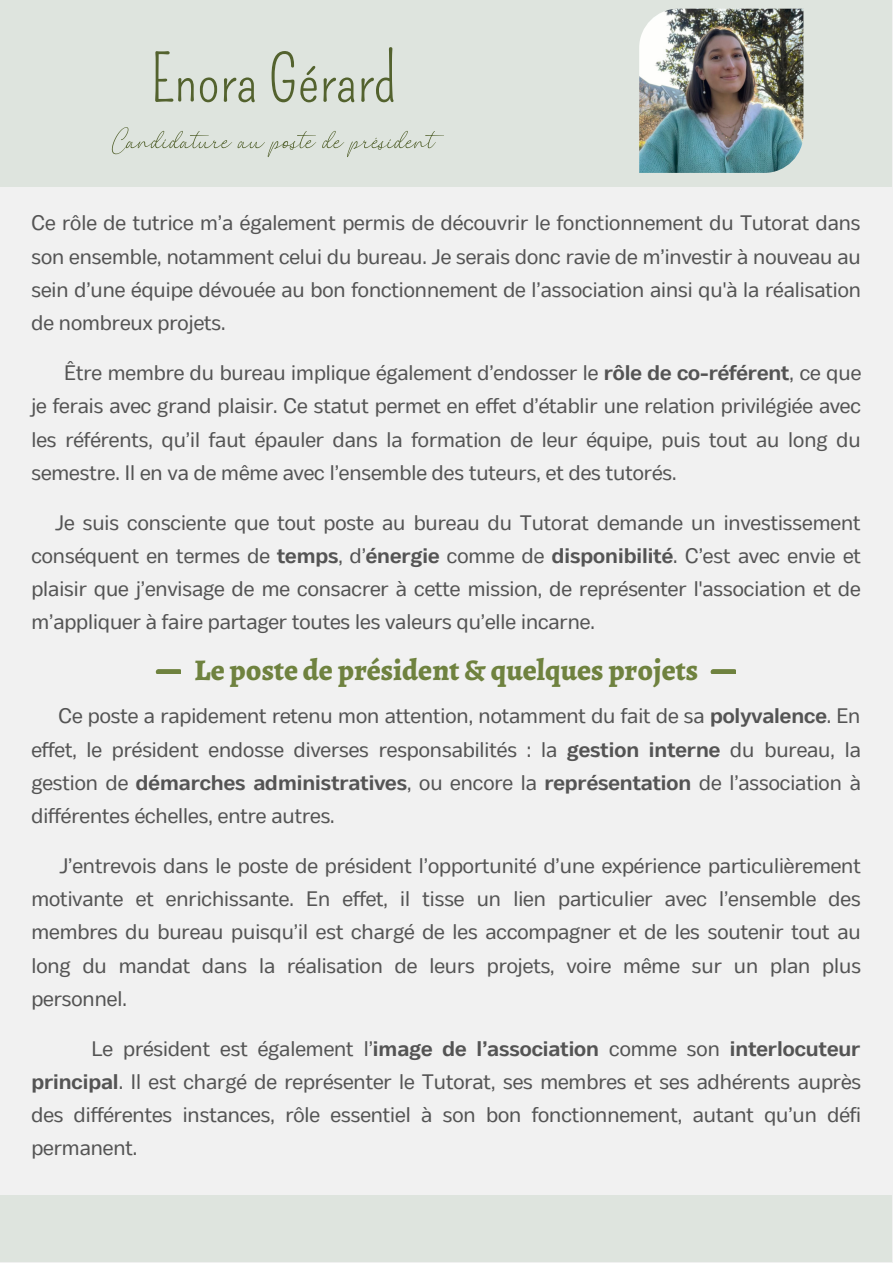
<style>
.page{position:relative;width:893px;height:1264px;background:#fff}
.page>*{position:absolute;margin:0;border:0;box-sizing:border-box;transform-origin:0 0}
.t1{font:63.45px "Pompiere";color:#53622e}
.t2{font:55.95px "The Bigmaker";color:#53622e}
.t3{font:800 30px "Alegreya";color:#6f823f}
.t4{font:21px/33.2px "Body Text";color:#545454;text-align:justify}
.s1{font-weight:700}
</style>
<div class="page">
<div style="left:0;top:0;width:892px;height:1262px;background:#f1f1f1"></div>
<div style="left:0;top:0;width:891px;height:186px;background:#dee4de"></div>
<img style="left:639px;top:9px;width:164px;height:164px">
<div style="left:0;top:1194px;width:891px;height:67px;background:#dee4de"></div>
<svg style="left:156px;top:669px;width:25px;height:4px"></svg>
<svg style="left:710px;top:669px;width:25px;height:4px"></svg>
<h1 class="t1" style="left:150px;top:42px;width:247px">Enora Gérard</h1>
<h2 class="t2" style="left:112px;top:115px;width:325px">Candidature au poste de président</h2>
<p class="t4" style="left:31px;top:208px;width:831px">Ce rôle de tutrice m’a également permis de découvrir le fonctionnement du Tutorat dans son ensemble, notamment celui du bureau. Je serais donc ravie de m’investir à nouveau au sein d’une équipe dévouée au bon fonctionnement de l’association ainsi qu'à la réalisation de nombreux projets.</p>
<p class="t4" style="left:31px;top:358px;width:831px;text-indent:33px">Être membre du bureau implique également d’endosser le <span class="s1">rôle de co-référent</span>, ce que je ferais avec grand plaisir. Ce statut permet en effet d’établir une relation privilégiée avec les référents, qu’il faut épauler dans la formation de leur équipe, puis tout au long du semestre. Il en va de même avec l’ensemble des tuteurs, et des tutorés.</p>
<p class="t4" style="left:31px;top:507px;width:831px;text-indent:24px">Je suis consciente que tout poste au bureau du Tutorat demande un investissement conséquent en termes de <span class="s1">temps</span>, d’<span class="s1">énergie</span> comme de <span class="s1">disponibilité</span>. C’est avec envie et plaisir que j’envisage de me consacrer à cette mission, de représenter l'association et de m’appliquer à faire partager toutes les valeurs qu’elle incarne.</p>
<h3 class="t3" style="left:194px;top:649px;width:505px">Le poste de président &amp; quelques projets</h3>
<p class="t4" style="left:31px;top:701px;width:831px;text-indent:27px">Ce poste a rapidement retenu mon attention, notamment du fait de sa <span class="s1">polyvalence</span>. En effet, le président endosse diverses responsabilités : la <span class="s1">gestion interne</span> du bureau, la gestion de <span class="s1">démarches administratives</span>, ou encore la <span class="s1">représentation</span> de l’association à différentes échelles, entre autres.</p>
<p class="t4" style="left:31px;top:850px;width:831px;text-indent:28px">J’entrevois dans le poste de président l’opportunité d’une expérience particulièrement motivante et enrichissante. En effet, il tisse un lien particulier avec l’ensemble des membres du bureau puisqu’il est chargé de les accompagner et de les soutenir tout au long du mandat dans la réalisation de leurs projets, voire même sur un plan plus personnel.</p>
<p class="t4" style="left:31px;top:1033px;width:831px;text-indent:60px">Le président est également l’<span class="s1">image de l’association</span> comme son <span class="s1">interlocuteur principal</span>. Il est chargé de représenter le Tutorat, ses membres et ses adhérents auprès des différentes instances, rôle essentiel à son bon fonctionnement, autant qu’un défi permanent.</p>
</div>
